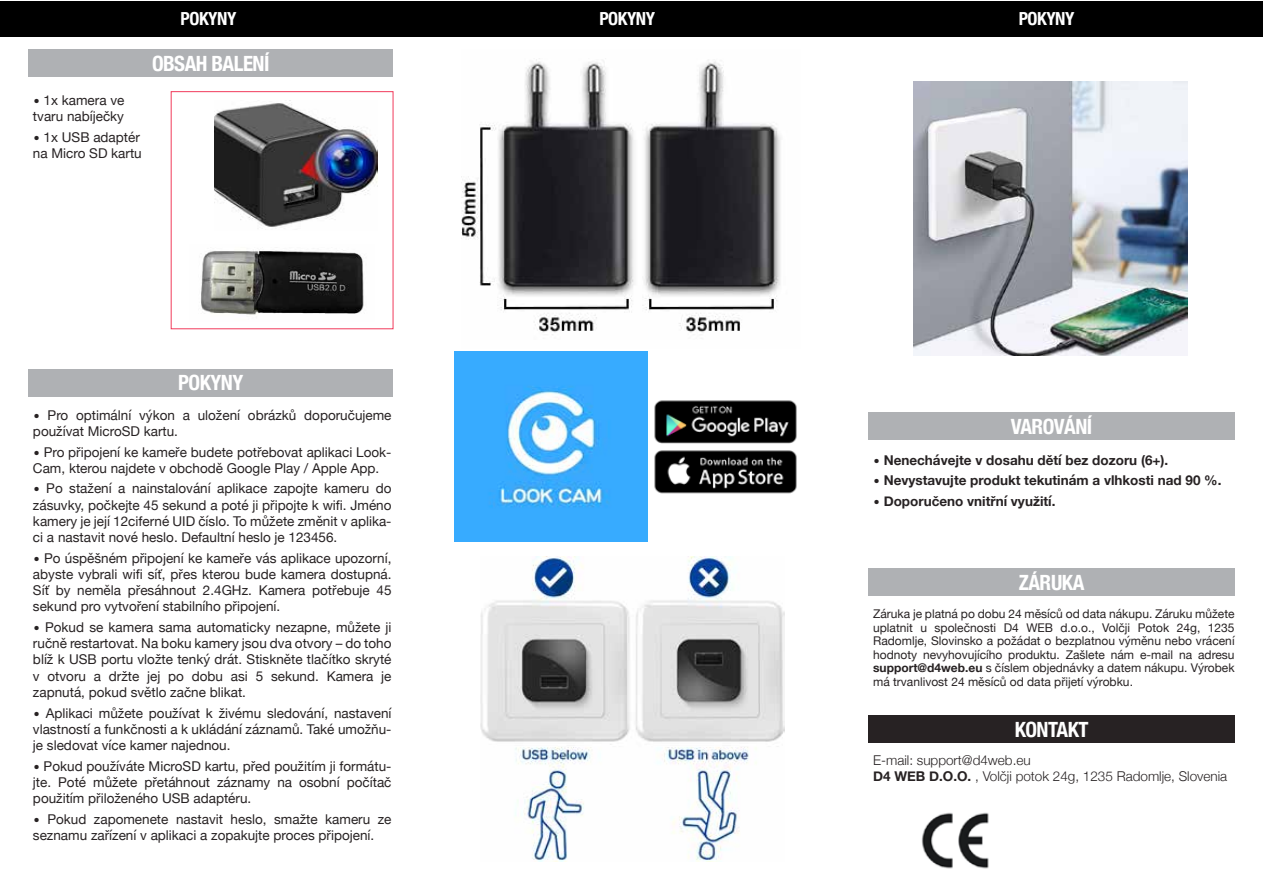
<style>
.page{position:relative;width:1263px;height:893px;background:#fff}
.page>*{position:absolute;margin:0;border:0;box-sizing:border-box;transform-origin:0 0}
.t1{font:700 condensed 21px "Helvetica Neue";letter-spacing:-.025em;color:#fff}
.t2{font:700 condensed 18px "Helvetica Neue";letter-spacing:-.025em;color:#fff}
.t3{font:13.5px/16.2px "Helvetica Neue";color:#272223}
.t4{font:700 13.5px "Helvetica Neue";color:#272223}
.t5{font:300 13.5px/16.5px "Helvetica Neue";color:#272223}
.t6{font:12px/13.5px "Helvetica Neue";color:#272223;text-align:justify}
.s1{font-size:19.5px}
.s2{font-weight:400;font-size:19.5px}
.s3{font-weight:700}
</style>
<div class="page">
<div style="left:171px;top:91px;width:222px;height:238px;border:1px solid #f13b5b"></div>
<div style="left:0;top:1px;width:1262px;height:36px;background:#000"></div>
<img style="left:462px;top:58px;width:319px;height:277px">
<img style="left:914px;top:82px;width:274px;height:274px">
<img style="left:647px;top:394px;width:150px;height:105px">
<img style="left:455px;top:352px;width:192px;height:189px">
<img style="left:215px;top:103px;width:162px;height:124px">
<img style="left:201px;top:250px;width:163px;height:65px">
<img style="left:480px;top:557px;width:304px;height:304px">
<img style="left:921px;top:812px;width:68px;height:57px">
<div style="left:868px;top:716px;width:366px;height:27px;background:#272223"></div>
<div style="left:868px;top:569px;width:366px;height:27px;background:#afb1b4"></div>
<div style="left:28px;top:50px;width:365px;height:27px;background:#afb1b4"></div>
<div style="left:28px;top:369px;width:365px;height:27px;background:#afb1b4"></div>
<div style="left:868px;top:413px;width:366px;height:27px;background:#afb1b4"></div>
<h2 class="t2" style="left:181px;top:4px;width:57px">POKYNY</h2>
<h2 class="t2" style="left:599px;top:4px;width:57px">POKYNY</h2>
<h2 class="t2" style="left:1019px;top:4px;width:57px">POKYNY</h2>
<p class="t3" style="left:33px;top:93px;width:93px"><span class="s1">•</span> 1x kamera ve tvaru nabíječky</p>
<p class="t3" style="left:33px;top:130px;width:110px"><span class="s1">•</span> 1x USB adaptér na Micro SD kartu</p>
<h1 class="t1" style="left:152px;top:46px;width:119px">OBSAH BALENÍ</h1>
<h1 class="t1" style="left:178px;top:365px;width:67px">POKYNY</h1>
<p class="t3" style="left:33px;top:407px;width:360px"><span class="s1">•</span> Pro optimální výkon a uložení obrázků doporučujeme používat MicroSD kartu.</p>
<p class="t3" style="left:33px;top:444px;width:360px"><span class="s1">•</span> Pro připojení ke kameře budete potřebovat aplikaci Look-<br>Cam, kterou najdete v obchodě Google Play / Apple App.</p>
<p class="t3" style="left:33px;top:481px;width:360px;text-align:justify"><span class="s1">•</span> Po stažení a nainstalování aplikace zapojte kameru do zásuvky, počkejte 45 sekund a poté ji připojte k wifi. Jméno kamery je její 12ciferné UID číslo. To můžete změnit v aplika&shy;ci a nastavit nové heslo. Defaultní heslo je 123456.</p>
<p class="t3" style="left:33px;top:551px;width:360px;text-align:justify"><span class="s1">•</span> Po úspěšném připojení ke kameře vás aplikace upozorní, abyste vybrali wifi síť, přes kterou bude kamera dostupná.<br>Síť by neměla přesáhnout 2.4GHz. Kamera potřebuje 45 sekund pro vytvoření stabilního připojení.</p>
<p class="t3" style="left:33px;top:620px;width:360px;text-align:justify"><span class="s1">•</span> Pokud se kamera sama automaticky nezapne, můžete ji ručně restartovat. Na boku kamery jsou dva otvory – do toho blíž k USB portu vložte tenký drát. Stiskněte tlačítko skryté v otvoru a držte jej po dobu asi 5 sekund. Kamera je zapnutá, pokud světlo začne blikat.</p>
<p class="t3" style="left:33px;top:705px;width:360px;text-align:justify"><span class="s1">•</span> Aplikaci můžete používat k živému sledování, nastavení vlastností a funkčnosti a k ukládání záznamů. Také umožňu&shy;je sledovat více kamer najednou.</p>
<p class="t3" style="left:33px;top:758px;width:360px;text-align:justify"><span class="s1">•</span> Pokud používáte MicroSD kartu, před použitím ji formátu&shy;jte. Poté můžete přetáhnout záznamy na osobní počítač použitím přiloženého USB adaptéru.</p>
<p class="t3" style="left:33px;top:812px;width:360px"><span class="s1">•</span> Pokud zapomenete nastavit heslo, smažte kameru ze seznamu zařízení v aplikaci a zopakujte proces připojení.</p>
<h1 class="t1" style="left:1011px;top:409px;width:83px">VAROVÁNÍ</h1>
<p class="t4" style="left:873px;top:449px;width:297px"><span class="s2">•</span> Nenechávejte v dosahu dětí bez dozoru (6+).</p>
<p class="t4" style="left:873px;top:470px;width:350px"><span class="s2">•</span> Nevystavujte produkt tekutinám a vlhkosti nad 90 %.</p>
<p class="t4" style="left:873px;top:491px;width:184px"><span class="s2">•</span> Doporučeno vnitřní využití.</p>
<h1 class="t1" style="left:1019px;top:565px;width:67px">ZÁRUKA</h1>
<p class="t6" style="left:873px;top:608px;width:363px">Záruka je platná po dobu 24 měsíců od data nákupu. Záruku můžete uplatnit u společnosti D4 WEB d.o.o., Volčji Potok 24g, 1235<br>Radomlje, Slovinsko a požádat o bezplatnou výměnu nebo vrácení hodnoty nevyhovujícího produktu. Zašlete nám e-mail na adresu <span class="s3">support@d4web.eu</span> s číslem objednávky a datem nákupu. Výrobek má trvanlivost 24 měsíců od data přijetí výrobku.</p>
<h1 class="t1" style="left:1015px;top:712px;width:75px">KONTAKT</h1>
<p class="t5" style="left:873px;top:751px;width:356px">E-mail: support@d4web.eu<br><span class="s3">D4 WEB D.O.O.</span> , Volčji potok 24g, 1235 Radomlje, Slovenia</p>
</div>
